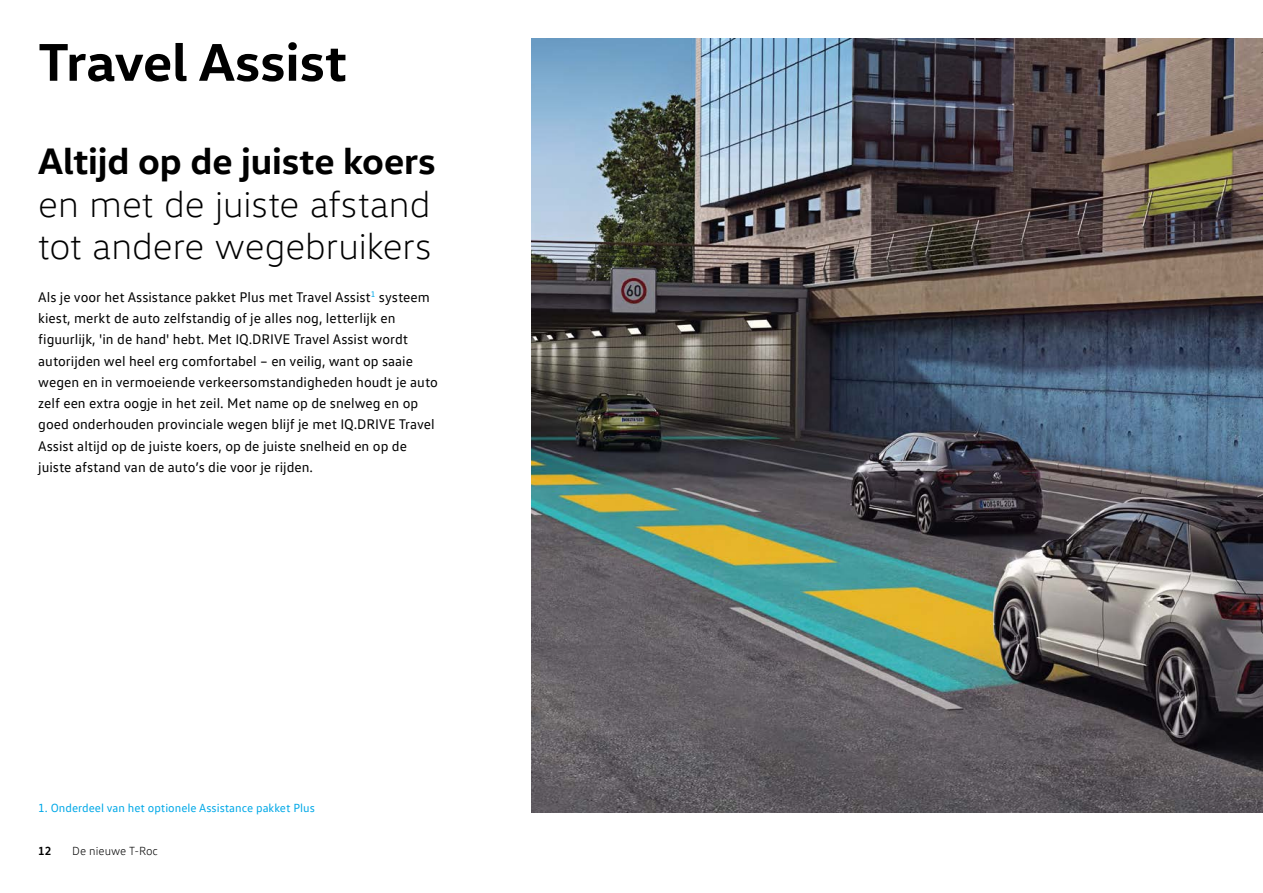
<style>
.page{position:relative;width:1263px;height:893px;background:#fff}
.page>*{position:absolute;margin:0;border:0;box-sizing:border-box;transform-origin:0 0}
.t1{font:700 54px "VW Head";color:#000}
.t2{font:300 37.5px/42.5px "VW Head";color:#000}
.t3{font:700 37.5px "VW Head";letter-spacing:-.005em;color:#000}
.t4{font:14.25px/21.3px "VW Text";color:#000}
.t5{font:12px "VW Text";color:#00a8e7}
.t6{font:300 12px "VW Text";color:#000}
.t7{font:700 12px "VW Text";color:#000}
</style>
<div class="page">
<img style="left:531px;top:38px;width:732px;height:774px">
<h1 class="t1" style="left:38px;top:27px;width:310px">Travel Assist</h1>
<h2 class="t3" style="left:38px;top:137px;width:399px">Altijd op de juiste koers</h2>
<h2 class="t2" style="left:38px;top:182px;width:395px">en met de juiste afstand tot andere wegebruikers</h2>
<p class="t4" style="left:38px;top:286px;width:401px">Als je voor het Assistance pakket Plus met Travel Assist<sup>1</sup> systeem kiest, merkt de auto zelfstandig of je alles nog, letterlijk en figuurlijk, 'in de hand' hebt. Met IQ.DRIVE Travel Assist wordt autorijden wel heel erg comfortabel – en veilig, want op saaie wegen en in vermoeiende verkeersomstandigheden houdt je auto zelf een extra oogje in het zeil. Met name op de snelweg en op goed onderhouden provinciale wegen blijf je met IQ.DRIVE Travel Assist altijd op de juiste koers, op de juiste snelheid en op de juiste afstand van de auto’s die voor je rijden.</p>
<p class="t5" style="left:38px;top:801px;width:278px">1. Onderdeel van het optionele Assistance pakket Plus</p>
<p class="t7" style="left:38px;top:843px;width:15px">12</p>
<p class="t6" style="left:72px;top:843px;width:87px">De nieuwe T-Roc</p>
</div>
